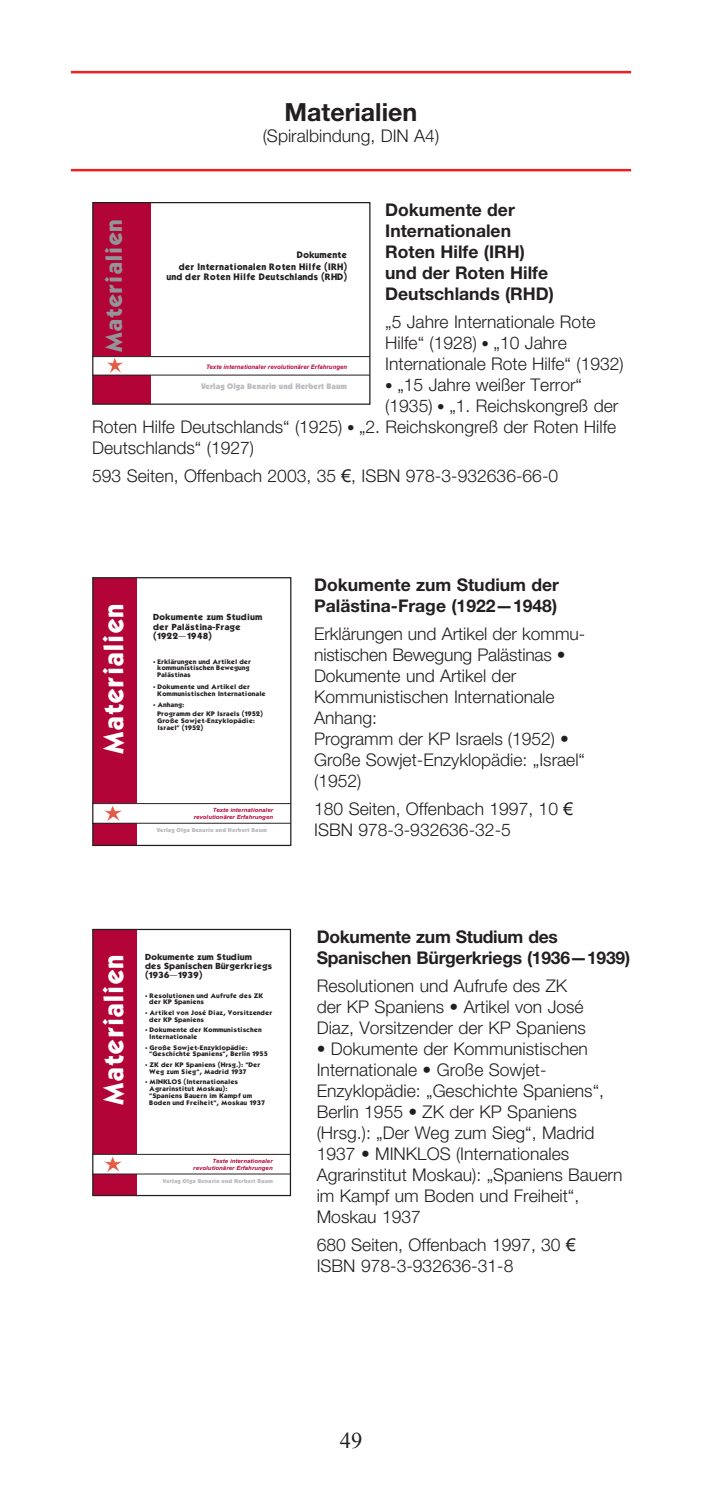
<style>
.page{position:relative;width:702px;height:1489px;background:#fff}
.page>*{position:absolute;margin:0;border:0;box-sizing:border-box;transform-origin:0 0}
.t1{font:700 25px "Helvetica Neue";color:#231f20}
.t2{font:23.75px "Kabel Bd";color:#fff;scale:.96 1}
.t3{font:22.5px "Times New Roman";color:#231f20}
.t4{font:19.75px "Kabel Bd";color:#939598}
.t5{font:300 17.5px/21px "Helvetica Neue";color:#231f20}
.t6{font:700 17.5px/21px "Helvetica Neue";color:#231f20}
.t7{font:8px/12.5px "Kabel Bd";color:#231f20;text-align:right}
.t8{font:900 8px "Kabel IT Cby BT";letter-spacing:.015em;color:#bcbdc0}
.t9{font:7.5px/9.2px "Kabel Bd";letter-spacing:-.015em;color:#231f20;scale:1.04 1}
.t10{font:italic 700 6px "Arial";letter-spacing:.015em;color:#b30437}
.t11{font:5.75px/6.8px "Kabel Bd";color:#231f20;scale:1.04 1}
.t12{font:italic 700 5.75px/6.8px "Arial";letter-spacing:.015em;color:#b30437;text-align:right;scale:1.04 1}
.t13{font:900 5.75px "Kabel IT Cby BT";letter-spacing:.015em;color:#bcbdc0;scale:1.04 1}
.s1{font-size:15px}
.s2{font-family:"Arial";font-weight:400}
</style>
<div class="page">
<div style="left:93px;top:578px;width:43px;height:267px;background:#b30437"></div>
<svg style="left:94px;top:803px;width:195px;height:20px"></svg>
<img style="left:104px;top:805px;width:19px;height:16px">
<div style="left:92px;top:577px;width:199px;height:269px;border:1px solid #231f20"></div>
<div style="left:93px;top:203px;width:57px;height:201px;background:#b30437"></div>
<svg style="left:94px;top:356px;width:274px;height:19px"></svg>
<img style="left:106px;top:358px;width:18px;height:16px">
<div style="left:92px;top:202px;width:278px;height:203px;border:1px solid #231f20"></div>
<hr style="left:71px;top:71px;width:560px;height:2px;background:#ee1f23">
<hr style="left:71px;top:169px;width:560px;height:2px;background:#ee1f23">
<div style="left:93px;top:929px;width:43px;height:266px;background:#b30437"></div>
<svg style="left:94px;top:1154px;width:195px;height:19px"></svg>
<img style="left:104px;top:1156px;width:19px;height:16px">
<div style="left:92px;top:928px;width:199px;height:268px;border:1px solid #231f20"></div>
<p class="t4" style="left:99px;top:353px;width:135px;rotate:-90deg">Materialien</p>
<h1 class="t1" style="left:284px;top:97px;width:134px">Materialien</h1>
<p class="t5" style="left:263px;top:125px;width:178px">(Spiralbindung, DIN A4)</p>
<p class="t7" style="left:179px;top:248px;width:170px">Dokumente<br>der Internationalen Roten Hilfe (IRH)</p>
<p class="t7" style="left:167px;top:270px;width:182px">und der Roten Hilfe Deutschlands (RHD)</p>
<p class="t10" style="left:206px;top:362px;width:143px">Texte internationaler revolutionärer Erfahrungen</p>
<p class="t8" style="left:201px;top:381px;width:148px">Verlag Olga Benario und Herbert Baum</p>
<p class="t6" style="left:385px;top:198px;width:170px">Dokumente der<br>Internationalen<br>Roten Hilfe (IRH) und der Roten Hilfe<br>Deutschlands (RHD)</p>
<p class="t5" style="left:385px;top:311px;width:240px">„5 Jahre Internationale Rote<br>Hilfe“ (1928) <span class="s1">•</span> „10 Jahre<br>Internationale Rote Hilfe“ (1932)</p>
<p class="t5" style="left:385px;top:374px;width:234px"><span class="s1">•</span> „15 Jahre weißer Terror“ (1935) <span class="s1">•</span> „1. Reichskongreß der</p>
<p class="t5" style="left:92px;top:415px;width:525px">Roten Hilfe Deutschlands“ (1925) <span class="s1">•</span> „2. Reichskongreß der Roten Hilfe<br>Deutschlands“ (1927)</p>
<p class="t5" style="left:92px;top:465px;width:467px">593 Seiten, Offenbach 2003, 35 <span class="s2">€</span>, ISBN 978-3-932636-66-0</p>
<h2 class="t2" style="left:97px;top:754px;width:159px;rotate:-90deg">Materialien</h2>
<p class="t9" style="left:153px;top:612px;width:107px">Dokumente zum Studium der Palästina-Frage (1922—1948)</p>
<p class="t11" style="left:157px;top:657px;width:92px;text-indent:-4px">· Erklärungen und Artikel der kommu nistischen Bewegung<br>Palästinas</p>
<p class="t11" style="left:157px;top:682px;width:106px;text-indent:-4px">· Doku mente und Artikel der<br>Kommunistischen Internationale</p>
<p class="t11" style="left:157px;top:700px;width:103px;line-height:8.8px;text-indent:-4px">· Anhang:<br>Programm der KP Israels (1952)</p>
<p class="t11" style="left:157px;top:717px;width:96px">Große Sowjet-Enzyklopädie:<br>Israel“ (1952)</p>
<p class="t12" style="left:194px;top:807px;width:78px">Texte internationaler revolutionärer Erfahrungen</p>
<p class="t6" style="left:314px;top:573px;width:246px">Dokumente zum Studium der<br>Palästina-Frage (1922—1948)</p>
<p class="t5" style="left:314px;top:622px;width:272px">Erklärungen und Artikel der kommu-- nistischen Bewegung Palästinas •<br>Dokumente und Artikel der<br>Kommunistischen Internationale<br>Anhang:<br>Programm der KP Israels (1952) •<br>Große Sowjet-Enzyklopädie: „Israel“ (1952)</p>
<p class="t5" style="left:314px;top:798px;width:260px">180 Seiten, Offenbach 1997, 10 <span class="s2">€</span></p>
<p class="t13" style="left:157px;top:826px;width:107px">Verlag Olga Benario und Herbert Baum</p>
<p class="t5" style="left:314px;top:819px;width:198px">ISBN 978-3-932636-32-5</p>
<h2 class="t2" style="left:97px;top:1105px;width:159px;rotate:-90deg">Materialien</h2>
<p class="t9" style="left:145px;top:951px;width:124px">Dokumente zum Studium<br>des Spanischen Bürgerkriegs (1936—1939)</p>
<p class="t11" style="left:149px;top:991px;width:111px;text-indent:-4px">· Resolutionen und Aufrufe des ZK der KP Spaniens</p>
<p class="t11" style="left:149px;top:1008px;width:120px;text-indent:-4px">· Artikel von José Diaz, Vorsitzender der KP Spaniens</p>
<p class="t11" style="left:149px;top:1026px;width:110px;text-indent:-4px">· Dokumente der Kommunistischen<br>Internationale</p>
<p class="t11" style="left:149px;top:1043px;width:115px;text-indent:-4px">· Große Sowjet-Enzyklopädie: “Geschichte Spaniens“, Berlin 1955</p>
<p class="t11" style="left:149px;top:1060px;width:108px;text-indent:-4px">· ZK der KP Spaniens (Hrsg.): “Der<br>Weg zum Sieg“, Madrid 1937</p>
<p class="t11" style="left:149px;top:1078px;width:100px;text-indent:-4px">· MINKLOS (Internationales<br>Agrarinstitut Moskau): “Spaniens Bauern im Kampf um</p>
<p class="t11" style="left:149px;top:1098px;width:113px">Boden und Freiheit“, Moskau 1937</p>
<p class="t12" style="left:193px;top:1157px;width:78px">Texte internationaler revolutionärer Erfahrungen</p>
<p class="t13" style="left:163px;top:1177px;width:107px">Verlag Olga Benario und Herbert Baum</p>
<p class="t6" style="left:317px;top:925px;width:315px">Dokumente zum Studium des<br>Spanischen Bürgerkriegs (1936—1939)</p>
<p class="t5" style="left:317px;top:974px;width:271px">Resolutionen und Aufrufe des ZK der KP Spaniens • Artikel von José<br>Diaz, Vorsitzender der KP Spaniens</p>
<p class="t5" style="left:317px;top:1037px;width:307px">• Dokumente der Kommunistischen<br>Internationale • Große Sowjet-<br>Enzyklopädie: „Geschichte Spaniens“,<br>Berlin 1955 • ZK der KP Spaniens (Hrsg.): „Der Weg zum Sieg“, Madrid<br>1937 • MINKLOS (Internationales<br>Agrarinstitut Moskau): „Spaniens Bauern im Kampf um Boden und Freiheit“,<br>Moskau 1937</p>
<p class="t5" style="left:317px;top:1233px;width:260px">680 Seiten, Offenbach 1997, 30 <span class="s2">€<br></span>ISBN 978-3-932636-31-8</p>
<p class="t3" style="left:340px;top:1424px;width:24px">49</p>
</div>
